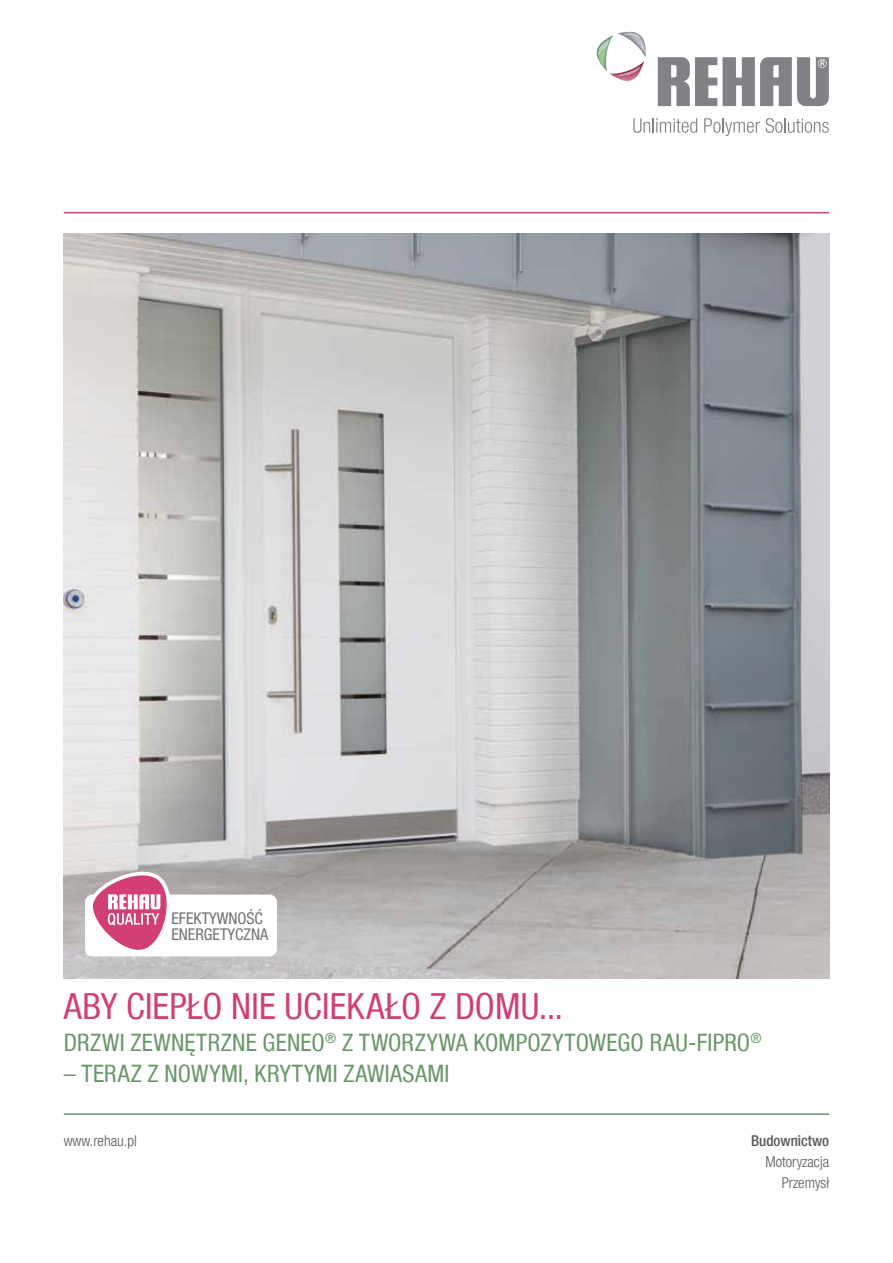
<style>
.page{position:relative;width:893px;height:1263px;background:#fff}
.page>*{position:absolute;margin:0;border:0;box-sizing:border-box;transform-origin:0 0}
.t1{font:condensed 36px "Helvetica Neue LT Com";letter-spacing:.005em;color:#d13f76}
.t2{font:condensed 24px "Helvetica Neue LT Com";letter-spacing:.015em;color:#699667}
.t3{font:condensed 16.2px/15.6px "Helvetica Neue LT Com";color:#717275}
.t4{font:300 condensed 15px/21px "Helvetica Neue LT Com";color:#58595b;text-align:right}
.t5{font:500 condensed 15px "Helvetica Neue LT Com";color:#58595b}
</style>
<div class="page">
<hr style="left:64px;top:212px;width:765px;height:1px;background:#d13f76">
<hr style="left:64px;top:1113px;width:765px;height:2px;background:#699667">
<svg style="left:633px;top:118px;width:64px;height:15px"></svg>
<svg style="left:704px;top:118px;width:125px;height:18px"></svg>
<svg style="left:597px;top:32px;width:49px;height:49px"></svg>
<img style="left:598px;top:40px;width:11px;height:15px">
<img style="left:618px;top:67px;width:22px;height:8px">
<img style="left:624px;top:34px;width:17px;height:5px">
<svg style="left:658px;top:57px;width:171px;height:49px"></svg>
<img style="left:64px;top:234px;width:765px;height:744px">
<svg style="left:85px;top:872px;width:192px;height:85px"></svg>
<p class="t3" style="left:171px;top:910px;width:98px">EFEKTYWNOŚĆ<br>ENERGETYCZNA</p>
<h1 class="t1" style="left:64px;top:985px;width:501px">ABY CIEPŁO NIE UCIEKAŁO Z DOMU...</h1>
<p class="t2" style="left:64px;top:1028px;width:225px">DRZWI ZEWNĘTRZNE GENEO</p>
<p class="t2" style="left:325px;top:1028px;width:438px"><sup>®</sup> Z TWORZYWA KOMPOZYTOWEGO RAU-FIPRO<sup>®</sup></p>
<p class="t2" style="left:64px;top:1060px;width:387px">– TERAZ Z NOWYMI, KRYTYMI ZAWIASAMI</p>
<p class="t4" style="left:64px;top:1130px;width:74px">www.rehau.pl</p>
<p class="t5" style="left:751px;top:1132px;width:80px">Budownictwo</p>
<p class="t4" style="left:766px;top:1151px;width:65px">Motoryzacja<br>Przemysł</p>
</div>
